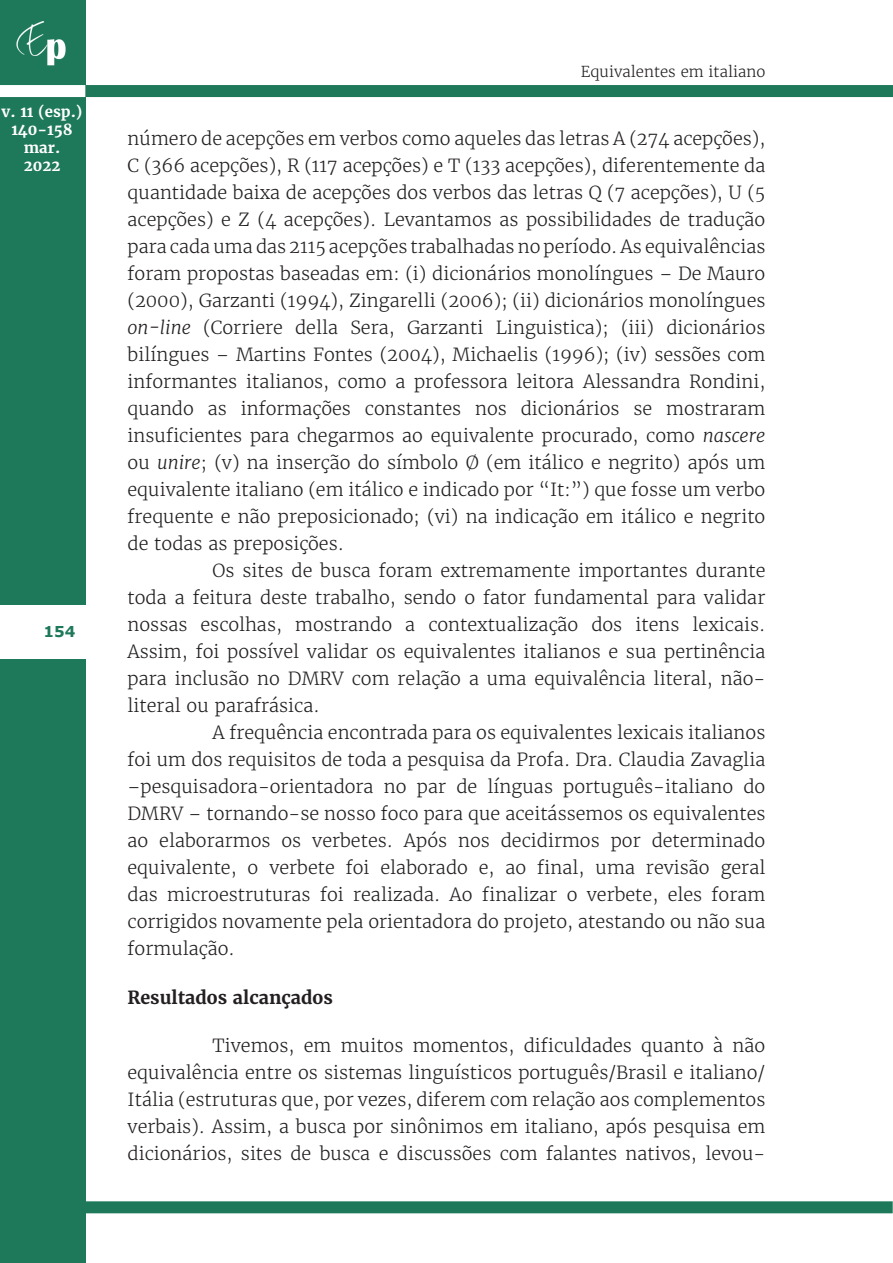
<style>
.page{position:relative;width:893px;height:1263px;background:#fff}
.page>*{position:absolute;margin:0;border:0;box-sizing:border-box;transform-origin:0 0}
.Corpo_do_artigo{font:300 18px/27px "Merriweather";color:#231f20;text-align:justify}
.Título_de_seção_prim{font:700 18px "Merriweather";color:#231f20}
.t1{font:700 15px/18px "Merriweather";color:#fff;text-align:center}
.t2{font:300 15px "Merriweather";color:#231f20}
.t3{font:700 15px "Verdana";color:#1e785a}
.s1{font-style:italic}
</style>
<div class="page">
<div style="left:0;top:0;width:85px;height:1263px;background:#1e785a"></div>
<img style="left:16px;top:21px;width:50px;height:45px">
<div style="left:85px;top:85px;width:808px;height:12px;background:#1e785a"></div>
<div style="left:0;top:85px;width:85px;height:12px;background:#fff"></div>
<div style="left:0;top:605px;width:85px;height:53px;background:#fff"></div>
<div style="left:84px;top:1201px;width:809px;height:12px;background:#1e785a"></div>
<p class="t1" style="left:2px;top:102px;width:83px">v. 11 (esp.)<br>140-158 mar.<br>2022</p>
<p class="t3" style="left:44px;top:622px;width:33px">154</p>
<p class="t2" style="left:581px;top:62px;width:186px">Equivalentes em italiano</p>
<p class="Corpo_do_artigo" style="left:128px;top:125px;width:639px">número de acepções em verbos como aqueles das letras A (274 acepções), C (366 acepções), R (117 acepções) e T (133 acepções), diferentemente da quantidade baixa de acepções dos verbos das letras Q (7 acepções), U (5 acepções) e Z (4 acepções). Levantamos as possibilidades de tradução para cada uma das 2115 acepções trabalhadas no período. As equivalências foram propostas baseadas em: (i) dicionários monolíngues – De Mauro (2000), Garzanti (1994), Zingarelli (2006); (ii) dicionários monolíngues <span class="s1">on-line</span> (Corriere della Sera, Garzanti Linguistica); (iii) dicionários bilíngues – Martins Fontes (2004), Michaelis (1996); (iv) sessões com informantes italianos, como a professora leitora Alessandra Rondini, quando as informações constantes nos dicionários se mostraram insuficientes para chegarmos ao equivalente procurado, como <span class="s1">nascere </span>ou <span class="s1">unire</span>; (v) na inserção do símbolo Ø (em itálico e negrito) após um equivalente italiano (em itálico e indicado por “It:”) que fosse um verbo frequente e não preposicionado; (vi) na indicação em itálico e negrito de todas as preposições.</p>
<p class="Corpo_do_artigo" style="left:128px;top:557px;width:639px;text-indent:85px">Os sites de busca foram extremamente importantes durante toda a feitura deste trabalho, sendo o fator fundamental para validar nossas escolhas, mostrando a contextualização dos itens lexicais.<br>Assim, foi possível validar os equivalentes italianos e sua pertinência para inclusão no DMRV com relação a uma equivalência literal, não&shy;literal ou parafrásica.</p>
<p class="Corpo_do_artigo" style="left:128px;top:719px;width:639px;text-indent:85px">A frequência encontrada para os equivalentes lexicais italianos foi um dos requisitos de toda a pesquisa da Profa. Dra. Claudia Zavaglia –pesquisadora-orientadora no par de línguas português-italiano do DMRV – tornando-se nosso foco para que aceitássemos os equivalentes ao elaborarmos os verbetes. Após nos decidirmos por determinado equivalente, o verbete foi elaborado e, ao final, uma revisão geral das microestruturas foi realizada. Ao finalizar o verbete, eles foram corrigidos novamente pela orientadora do projeto, atestando ou não sua formulação.</p>
<p class="Título_de_seção_prim" style="left:128px;top:986px;width:207px">Resultados alcançados</p>
<p class="Corpo_do_artigo" style="left:128px;top:1032px;width:639px;text-indent:85px">Tivemos, em muitos momentos, dificuldades quanto à não equivalência entre os sistemas linguísticos português/Brasil e italiano/ Itália (estruturas que, por vezes, diferem com relação aos complementos verbais). Assim, a busca por sinônimos em italiano, após pesquisa em dicionários, sites de busca e discussões com falantes nativos, levou-</p>
</div>
